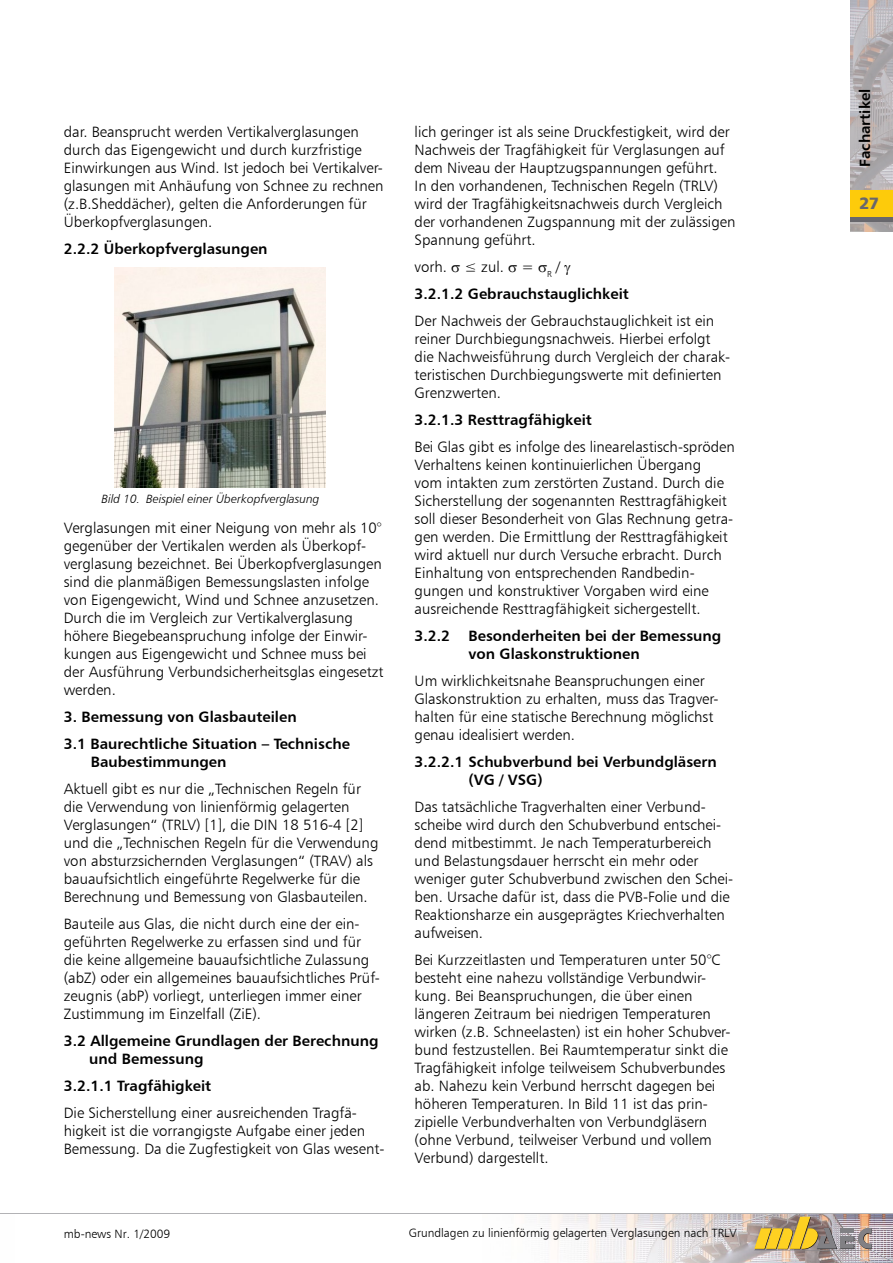
<style>
.page{position:relative;width:893px;height:1263px;background:#fff}
.page>*{position:absolute;margin:0;border:0;box-sizing:border-box;transform-origin:0 0}
.t1{font:16.5px "Humanist 777 BT Black B";color:#68676c}
.t2{font:15px/18px "Humanist 777 BT Light B";color:#000}
.t3{font:15px/18px "Humanist 777 BT Bold B";color:#000}
.t4{font:12px "Humanist 777 BT Light B";color:#000}
.t5{font:12px "Humanist 777 BT Light Italic B";color:#000}
</style>
<div class="page">
<hr style="left:0;top:1213px;width:893px;height:1px;background:#98989c">
<svg style="left:850px;top:0;width:43px;height:232px;background:#b7b1b2"></svg>
<img style="left:539px;top:1214px;width:354px;height:49px">
<img style="left:754px;top:1217px;width:118px;height:32px">
<div style="left:850px;top:191px;width:43px;height:27px;background:#fdcb0b"></div>
<hr style="left:850px;top:218px;width:43px;height:4px;background:#68676c">
<img style="left:115px;top:268px;width:211px;height:220px">
<p class="t2" style="left:64px;top:122px;width:321px">dar. Beansprucht werden Vertikalverglasungen durch das Eigengewicht und durch kurzfristige Einwirkungen aus Wind. Ist jedoch bei Vertikalver&shy;glasungen mit Anhäufung von Schnee zu rechnen (z.B.Sheddächer), gelten die Anforderungen für Überkopfverglasungen.</p>
<p class="t3" style="left:64px;top:239px;width:205px">2.2.2 Überkopfverglasungen</p>
<p class="t5" style="left:102px;top:492px;width:219px">Bild 10. Beispiel einer Überkopfverglasung</p>
<p class="t2" style="left:64px;top:518px;width:321px">Verglasungen mit einer Neigung von mehr als 10° gegenüber der Vertikalen werden als Überkopf&shy;verglasung bezeichnet. Bei Überkopfverglasungen sind die planmäßigen Bemessungslasten infolge von Eigengewicht, Wind und Schnee anzusetzen.<br>Durch die im Vergleich zur Vertikalverglasung höhere Biegebeanspruchung infolge der Einwir&shy;kungen aus Eigengewicht und Schnee muss bei der Ausführung Verbundsicherheitsglas eingesetzt werden.</p>
<p class="t3" style="left:64px;top:702px;width:288px;line-height:27px">3. Bemessung von Glasbauteilen<br>3.1 Baurechtliche Situation – Technische</p>
<p class="t3" style="left:91px;top:752px;width:137px">Baubestimmungen</p>
<p class="t2" style="left:64px;top:779px;width:316px">Aktuell gibt es nur die „Technischen Regeln für die Verwendung von linienförmig gelagerten Verglasungen“ (TRLV) [1], die DIN 18 516-4 [2] und die „Technischen Regeln für die Verwendung von absturzsichernden Verglasungen“ (TRAV) als bauaufsichtlich eingeführte Regelwerke für die Berechnung und Bemessung von Glasbauteilen.</p>
<p class="t2" style="left:64px;top:914px;width:318px">Bauteile aus Glas, die nicht durch eine der ein&shy;geführten Regelwerke zu erfassen sind und für die keine allgemeine bauaufsichtliche Zulassung (abZ) oder ein allgemeines bauaufsichtliches Prüf&shy;zeugnis (abP) vorliegt, unterliegen immer einer Zustimmung im Einzelfall (ZiE).</p>
<p class="t3" style="left:89px;top:1031px;width:291px;text-indent:-26px">3.2 Allgemeine Grundlagen der Berechnung und Bemessung</p>
<p class="t3" style="left:64px;top:1076px;width:149px">3.2.1.1 Tragfähigkeit</p>
<p class="t2" style="left:64px;top:1103px;width:322px">Die Sicherstellung einer ausreichenden Tragfä&shy;higkeit ist die vorrangigste Aufgabe einer jeden<br>Bemessung. Da die Zugfestigkeit von Glas wesent-</p>
<p class="t2" style="left:415px;top:122px;width:322px">lich geringer ist als seine Druckfestigkeit, wird der Nachweis der Tragfähigkeit für Verglasungen auf dem Niveau der Hauptzugspannungen geführt.<br>In den vorhandenen‚ Technischen Regeln (TRLV) wird der Tragfähigkeitsnachweis durch Vergleich der vorhandenen Zugspannung mit der zulässigen Spannung geführt.</p>
<p class="t2" style="left:415px;top:257px;width:147px">vorh. ≤ zul. = <sub>R</sub> /</p>
<p class="t3" style="left:415px;top:284px;width:216px">3.2.1.2 Gebrauchstauglichkeit</p>
<p class="t2" style="left:415px;top:311px;width:317px">Der Nachweis der Gebrauchstauglichkeit ist ein reiner Durchbiegungsnachweis. Hierbei erfolgt die Nachweisführung durch Vergleich der charak&shy;teristischen Durchbiegungswerte mit definierten Grenzwerten.</p>
<p class="t3" style="left:415px;top:410px;width:179px">3.2.1.3 Resttragfähigkeit</p>
<p class="t2" style="left:415px;top:437px;width:322px">Bei Glas gibt es infolge des linearelastisch-spröden Verhaltens keinen kontinuierlichen Übergang<br>vom intakten zum zerstörten Zustand. Durch die Sicherstellung der sogenannten Resttragfähigkeit soll dieser Besonderheit von Glas Rechnung getra&shy;gen werden. Die Ermittlung der Resttragfähigkeit wird aktuell nur durch Versuche erbracht. Durch Einhaltung von entsprechenden Randbedin&shy;gungen und konstruktiver Vorgaben wird eine ausreichende Resttragfähigkeit sichergestellt.</p>
<p class="t3" style="left:469px;top:626px;width:254px;text-indent:-54px">3.2.2 Besonderheiten bei der Bemessung von Glaskonstruktionen</p>
<p class="t2" style="left:415px;top:671px;width:306px">Um wirklichkeitsnahe Beanspruchungen einer Glaskonstruktion zu erhalten, muss das Tragver&shy;halten für eine statische Berechnung möglichst genau idealisiert werden.</p>
<p class="t3" style="left:469px;top:752px;width:250px;text-indent:-54px">3.2.2.1 Schubverbund bei Verbundgläsern (VG / VSG)</p>
<p class="t2" style="left:415px;top:797px;width:320px">Das tatsächliche Tragverhalten einer Verbund&shy;scheibe wird durch den Schubverbund entschei&shy;dend mitbestimmt. Je nach Temperaturbereich und Belastungsdauer herrscht ein mehr oder weniger guter Schubverbund zwischen den Schei&shy;ben. Ursache dafür ist, dass die PVB-Folie und die Reaktionsharze ein ausgeprägtes Kriechverhalten aufweisen.</p>
<p class="t2" style="left:415px;top:950px;width:317px">Bei Kurzzeitlasten und Temperaturen unter 50°C besteht eine nahezu vollständige Verbundwir&shy;kung. Bei Beanspruchungen, die über einen längeren Zeitraum bei niedrigen Temperaturen wirken (z.B. Schneelasten) ist ein hoher Schubver&shy;bund festzustellen. Bei Raumtemperatur sinkt die Tragfähigkeit infolge teilweisem Schubverbundes ab. Nahezu kein Verbund herrscht dagegen bei höheren Temperaturen. In Bild 11 ist das prin&shy;zipielle Verbundverhalten von Verbundgläsern (ohne Verbund, teilweiser Verbund und vollem Verbund) dargestellt.</p>
<p class="t4" style="left:64px;top:1227px;width:108px">mb-news Nr. 1/2009</p>
<p class="t4" style="left:409px;top:1225px;width:329px">Grundlagen zu linienförmig gelagerten Verglasungen nach TRLV</p>
<p class="t3" style="left:855px;top:167px;width:79px;rotate:-90deg">Fachartikel</p>
<p class="t1" style="left:859px;top:192px;width:22px">27</p>
</div>
